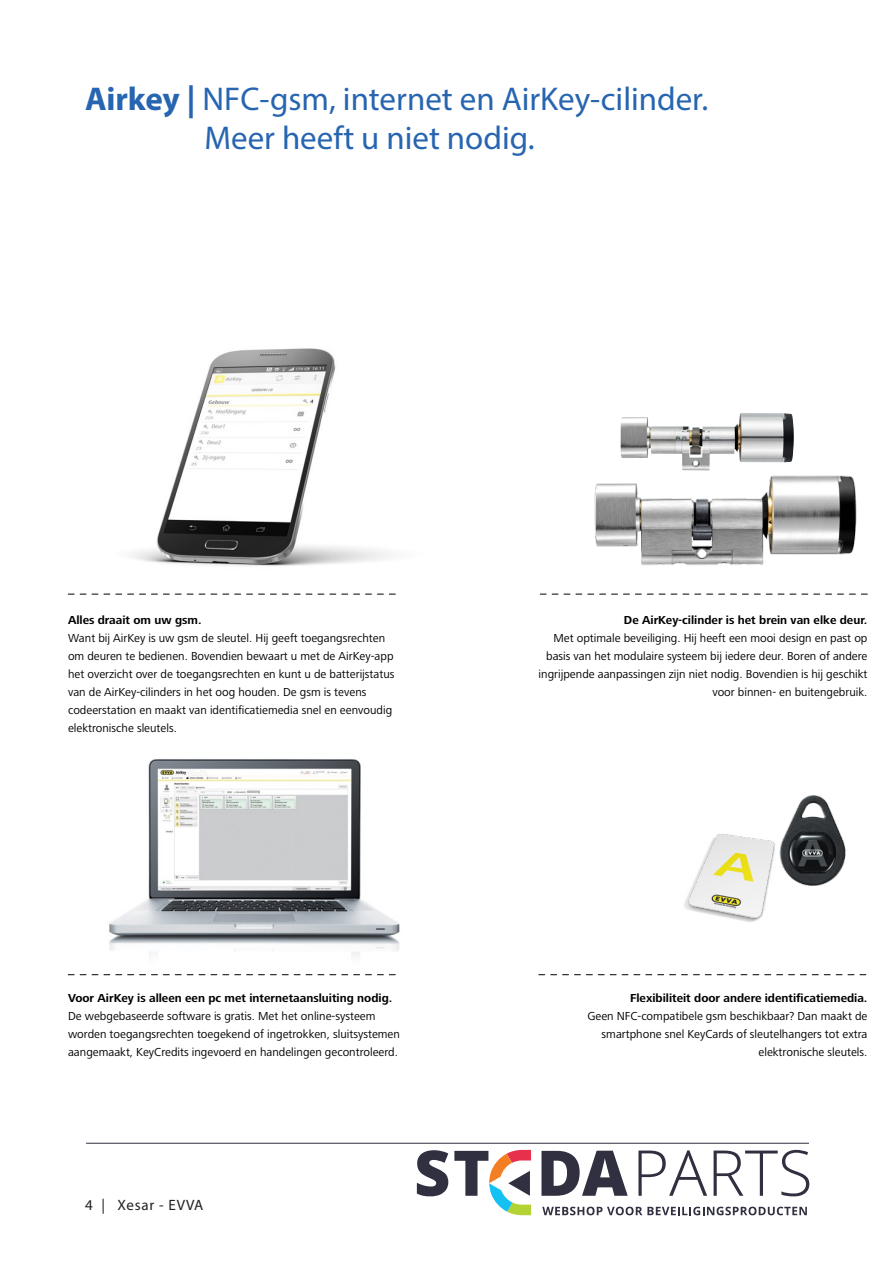
<style>
.page{position:relative;width:893px;height:1263px;background:#fff}
.page>*{position:absolute;margin:0;border:0;box-sizing:border-box;transform-origin:0 0}
.t1{font:33px/39px "Myriad Pro";color:#2765b1}
.t2{font:15px "Myriad Pro";letter-spacing:.05em;color:#231f20}
.t3{font:12px/18px "Frutiger Next LTCE";color:#000}
.t4{font:700 12px "Frutiger Next LTCE";color:#000}
.s1{font-weight:700}
</style>
<div class="page">
<svg style="left:542px;top:1207px;width:265px;height:8px"></svg>
<svg style="left:417px;top:1150px;width:31px;height:46px"></svg>
<svg style="left:541px;top:1151px;width:87px;height:45px"></svg>
<svg style="left:638px;top:1150px;width:69px;height:46px"></svg>
<svg style="left:714px;top:1150px;width:95px;height:46px"></svg>
<svg style="left:454px;top:1150px;width:77px;height:65px"></svg>
<hr style="left:86px;top:1143px;width:723px;height:1px;background:#303141">
<img style="left:131px;top:348px;width:259px;height:218px">
<img style="left:788px;top:795px;width:58px;height:91px">
<img style="left:109px;top:759px;width:291px;height:197px">
<svg style="left:68px;top:594px;width:327px;height:1px"></svg>
<svg style="left:540px;top:594px;width:327px;height:1px"></svg>
<svg style="left:68px;top:974px;width:327px;height:1px"></svg>
<svg style="left:539px;top:974px;width:327px;height:1px"></svg>
<img style="left:684px;top:828px;width:104px;height:94px">
<img style="left:594px;top:470px;width:263px;height:95px">
<img style="left:620px;top:413px;width:174px;height:57px">
<h1 class="t1" style="left:204px;top:79px;width:505px;text-indent:-119px"><span class="s1">Airkey |</span> NFC-gsm, internet en AirKey-cilinder.<br>Meer heeft u niet nodig.</h1>
<p class="t4" style="left:68px;top:613px;width:135px">Alles draait om uw gsm.</p>
<p class="t3" style="left:68px;top:629px;width:328px">Want bij AirKey is uw gsm de sleutel. Hij geeft toegangsrechten om deuren te bedienen. Bovendien bewaart u met de AirKey-app het overzicht over de toegangsrechten en kunt u de batterijstatus van de AirKey-cilinders in het oog houden. De gsm is tevens codeerstation en maakt van identificatiemedia snel en eenvoudig elektronische sleutels.</p>
<p class="t4" style="left:68px;top:991px;width:326px">Voor AirKey is alleen een pc met internetaansluiting nodig.</p>
<p class="t3" style="left:68px;top:1007px;width:333px">De webgebaseerde software is gratis. Met het online-systeem worden toegangsrechten toegekend of ingetrokken, sluitsystemen aangemaakt, KeyCredits ingevoerd en handelingen gecontroleerd.</p>
<p class="t2" style="left:85px;top:1196px;width:120px">4 | Xesar - EVVA</p>
<p class="t4" style="left:624px;top:613px;width:245px">De AirKey-cilinder is het brein van elke deur.</p>
<p class="t3" style="left:539px;top:629px;width:330px;text-align:right">Met optimale beveiliging. Hij heeft een mooi design en past op basis van het modulaire systeem bij iedere deur. Boren of andere ingrijpende aanpassingen zijn niet nodig. Bovendien is hij geschikt voor binnen- en buitengebruik.</p>
<p class="t4" style="left:630px;top:991px;width:239px">Flexibiliteit door andere identificatiemedia.</p>
<p class="t3" style="left:587px;top:1007px;width:281px;text-align:right">Geen NFC-compatibele gsm beschikbaar? Dan maakt de smartphone snel KeyCards of sleutelhangers tot extra elektronische sleutels.</p>
</div>
